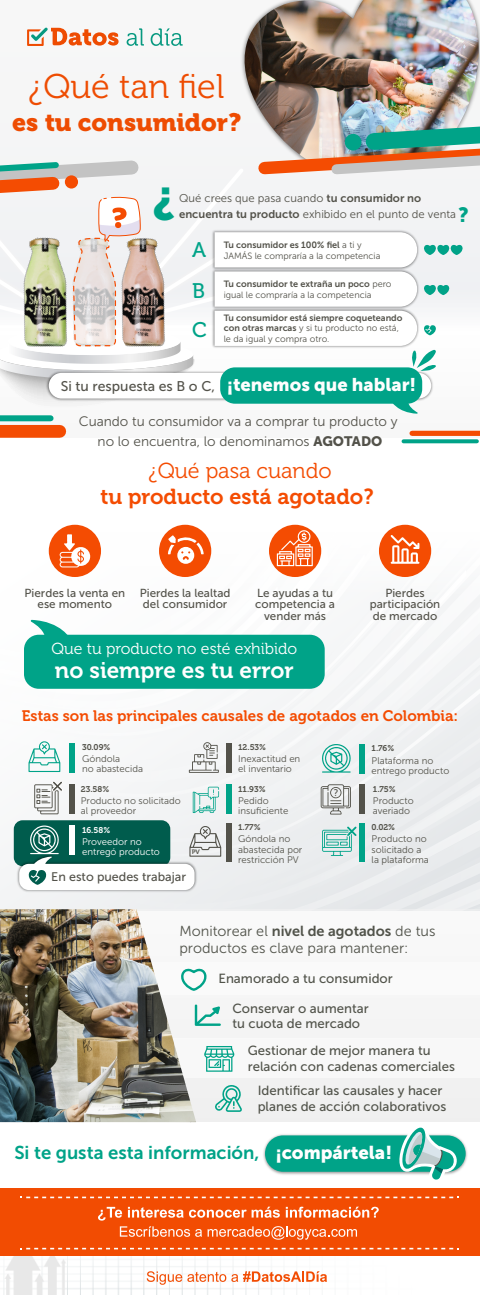
<style>
.page{position:relative;width:480px;height:1295px;background:#fff}
.page>*{position:absolute;margin:0;border:0;box-sizing:border-box;transform-origin:0 0}
.t1{font:45.72px "Museo 900";color:#00a388}
.t2{font:34.2px "Museo 300";color:#ee4c02}
.t3{font:24.92px "Museo 900";color:#ee4c02}
.t4{font:22.52px "Museo 700";color:#fff}
.t5{font:21.64px "Museo 700";color:#f44c02}
.t6{font:21.64px "Museo 300";color:#f44c02}
.t7{font:21.04px "Museo 500";color:#00a388}
.t8{font:18.52px "Museo Sans 700";color:#00a388}
.t9{font:15.92px "Museo 300";color:#fff}
.t10{font:15.16px "Museo 700";color:#f44c02}
.t11{font:14.48px/17.4px "Museo Sans 300";color:#51534a}
.t12{font:14.04px "Museo Sans 500";color:#53524a}
.t13{font:13.68px/19.6px "Museo Sans 300";color:#53524a;text-align:center}
.t14{font:13.2px/15.8px "Museo Sans 500";color:#51534a}
.t15{font:12.48px "Museo Sans 500";color:#53524a}
.t16{font:11.64px/11.7px "Museo Sans 500";color:#53524a;text-align:center}
.t17{font:11.32px "Museo Sans 300";color:#53524a}
.t18{font:9.6px/10.4px "Museo Sans 300";color:#53524a}
.t19{font:9.6px/10.4px "Museo Sans 300";color:#fff}
.t20{font:9.6px "Museo Sans 500";color:#53524a}
.t21{font:9.08px/10.8px "Museo Sans 300";color:#53524a}
.t22{font:9.08px "Museo Sans 700";color:#53524a}
.t23{font:8.36px "Museo 700";color:#53524a}
.t24{font:8.36px "Museo 700";color:#fff}
.t25{font:6.4px "Museo 700";color:#53524a}
.s1{font-family:"Museo Sans 700"}
.s2{font-family:"Museo 900";font-size:20.56px;color:#00a388}
.s3{font-family:"Museo Sans 300"}
.s4{font-family:"Museo Sans 900";font-size:18.32px;color:#fefefe}
.s5{font-family:"Museo Sans 900"}
.s6{font-family:"Museo Sans 900";color:#fff}
</style>
<div class="page">
<div style="left:0;top:532px;width:480px;height:378px;background:#f5f6f7"></div>
<div style="left:221px;top:856px;width:79px;height:53px;background:#ebedef"></div>
<div style="left:251px;top:856px;width:49px;height:37px;background:#ebedee"></div>
<div style="left:0;top:531px;width:480px;height:68px;background:#fdfdfd"></div>
<div style="left:24px;top:635px;width:301px;height:54px;background:#00a388;border-radius:15px"></div>
<svg style="left:30px;top:620px;width:40px;height:18px"></svg>
<div style="left:0;top:0;width:480px;height:437px;background:#f7f7f7"></div>
<div style="left:412px;top:431px;width:68px;height:5px;background:#f44c02"></div>
<svg style="left:404px;top:439px;width:73px;height:4px"></svg>
<div style="left:0;top:425px;width:60px;height:13px;background:#f44c02"></div>
<div style="left:0;top:415px;width:51px;height:6px;background:#00a388"></div>
<div style="left:159px;top:525px;width:52px;height:52px;background:#f44c02;border-radius:50%"></div>
<svg style="left:49px;top:525px;width:52px;height:52px"></svg>
<svg style="left:168px;top:535px;width:36px;height:29px"></svg>
<div style="left:269px;top:525px;width:52px;height:52px;background:#f44c02;border-radius:50%"></div>
<svg style="left:277px;top:530px;width:36px;height:36px"></svg>
<div style="left:379px;top:525px;width:52px;height:52px;background:#f44c02;border-radius:50%"></div>
<svg style="left:391px;top:535px;width:28px;height:29px"></svg>
<div style="left:69px;top:743px;width:5px;height:29px;background:#00a388"></div>
<div style="left:226px;top:823px;width:6px;height:39px;background:#53524a"></div>
<svg style="left:28px;top:741px;width:32px;height:31px"></svg>
<div style="left:0;top:909px;width:480px;height:212px;background:#f7f7f7"></div>
<div style="left:0;top:962px;width:480px;height:33px;background:#fff"></div>
<img style="left:0;top:909px;width:196px;height:213px">
<svg style="left:127px;top:28px;width:17px;height:18px"></svg>
<svg style="left:27px;top:28px;width:92px;height:18px"></svg>
<svg style="left:151px;top:28px;width:32px;height:18px"></svg>
<img style="left:3px;top:1256px;width:307px;height:39px">
<div style="left:0;top:1188px;width:480px;height:68px;background:#f24c02"></div>
<svg style="left:147px;top:1271px;width:180px;height:14px"></svg>
<svg style="left:20px;top:1196px;width:439px;height:2px"></svg>
<svg style="left:20px;top:1248px;width:439px;height:1px"></svg>
<svg style="left:98px;top:1207px;width:24px;height:13px"></svg>
<svg style="left:128px;top:1206px;width:152px;height:12px"></svg>
<svg style="left:286px;top:1206px;width:93px;height:12px"></svg>
<svg style="left:120px;top:1226px;width:82px;height:11px"></svg>
<svg style="left:208px;top:1226px;width:149px;height:13px"></svg>
<img style="left:244px;top:0;width:235px;height:122px">
<svg style="left:178px;top:967px;width:29px;height:25px"></svg>
<svg style="left:195px;top:1004px;width:26px;height:22px"></svg>
<svg style="left:204px;top:1046px;width:31px;height:26px"></svg>
<img style="left:263px;top:1134px;width:204px;height:41px">
<div style="left:265px;top:1135px;width:201px;height:37px;background:#00a388;border-radius:18px"></div>
<svg style="left:398px;top:1127px;width:59px;height:53px"></svg>
<svg style="left:0;top:122px;width:480px;height:292px"></svg>
<div style="left:14px;top:820px;width:156px;height:46px;background:#005c4d;border-radius:9px"></div>
<img style="left:15px;top:862px;width:177px;height:31px">
<svg style="left:19px;top:825px;width:202px;height:65px"></svg>
<svg style="left:215px;top:1085px;width:27px;height:27px"></svg>
<div style="left:69px;top:785px;width:5px;height:29px;background:#53524a"></div>
<svg style="left:34px;top:781px;width:29px;height:33px"></svg>
<div style="left:226px;top:743px;width:6px;height:29px;background:#53524a"></div>
<svg style="left:189px;top:742px;width:30px;height:31px"></svg>
<div style="left:226px;top:785px;width:6px;height:29px;background:#00a388"></div>
<svg style="left:193px;top:787px;width:26px;height:26px"></svg>
<svg style="left:300px;top:744px;width:180px;height:166px"></svg>
<h2 class="t2" style="left:29px;top:68px;width:197px">¿Qué tan fiel</h2>
<h3 class="t3" style="left:12px;top:108px;width:230px">es tu consumidor?</h3>
<h1 class="t1" style="left:152px;top:169px;width:25px">¿</h1>
<p class="t17" style="left:179px;top:192px;width:244px">Qué crees que pasa cuando <span class="s1">tu consumidor no</span></p>
<p class="t17" style="left:179px;top:208px;width:291px"><span class="s1">encuentra tu producto</span> exhibido en el punto de venta <span class="s2">?</span></p>
<h3 class="t7" style="left:192px;top:239px;width:16px">A</h3>
<p class="t22" style="left:224px;top:240px;width:139px">Tu consumidor es 100% fiel <span class="s3">a ti y</span></p>
<p class="t21" style="left:224px;top:250px;width:158px">JAMÁS le compraría a la competencia</p>
<p class="t22" style="left:224px;top:279px;width:169px">Tu consumidor te extraña un poco <span class="s3">pero</span></p>
<h3 class="t7" style="left:192px;top:279px;width:14px">B</h3>
<p class="t21" style="left:224px;top:289px;width:149px">igual le compraría a la competencia</p>
<h3 class="t7" style="left:192px;top:318px;width:16px">C</h3>
<p class="t22" style="left:224px;top:312px;width:180px">Tu consumidor está siempre coqueteando</p>
<p class="t21" style="left:224px;top:323px;width:177px"><span class="s1">con otras marcas</span> y si tu producto no está, le da igual y compra otro.</p>
<h3 class="t12" style="left:61px;top:378px;width:357px">Si tu respuesta es B o C, <span class="s4">¡tenemos que hablar!</span></h3>
<h3 class="t13" style="left:79px;top:412px;width:320px">Cuando tu consumidor va a comprar tu producto y no lo encuentra, lo denominamos <span class="s5">AGOTADO</span></h3>
<h3 class="t6" style="left:148px;top:459px;width:185px">¿Qué pasa cuando</h3>
<h3 class="t5" style="left:101px;top:485px;width:275px">tu producto está agotado?</h3>
<p class="t16" style="left:25px;top:587px;width:102px">Pierdes la venta en ese momento</p>
<p class="t16" style="left:140px;top:587px;width:92px;text-align:left">Pierdes la lealtad del consumidor</p>
<p class="t16" style="left:255px;top:587px;width:81px">Le ayudas a tu competencia a vender más</p>
<p class="t16" style="left:370px;top:587px;width:72px">Pierdes participación de mercado</p>
<h3 class="t9" style="left:51px;top:640px;width:247px">Que tu producto no esté exhibido</h3>
<h3 class="t4" style="left:55px;top:658px;width:240px">no siempre es tu error</h3>
<h3 class="t10" style="left:22px;top:707px;width:438px">Estas son las principales causales de agotados en Colombia:</h3>
<p class="t23" style="left:82px;top:742px;width:30px">30.09%</p>
<p class="t23" style="left:238px;top:742px;width:29px">12.53%</p>
<p class="t23" style="left:372px;top:744px;width:24px">1.76%</p>
<p class="t18" style="left:372px;top:755px;width:79px">Plataforma no entrego producto</p>
<p class="t18" style="left:82px;top:754px;width:62px">Góndola<br>no abastecida</p>
<p class="t18" style="left:238px;top:754px;width:64px">Inexactitud en el inventario</p>
<p class="t23" style="left:81px;top:784px;width:30px">23.58%</p>
<p class="t18" style="left:81px;top:795px;width:101px">Producto no solicitado al proveedor</p>
<p class="t23" style="left:238px;top:784px;width:29px">11.93%</p>
<p class="t18" style="left:238px;top:795px;width:52px">Pedido insuficiente</p>
<p class="t20" style="left:334px;top:787px;width:6px">?</p>
<p class="t23" style="left:373px;top:784px;width:24px">1.75%</p>
<p class="t18" style="left:373px;top:795px;width:42px">Producto averiado</p>
<p class="t24" style="left:82px;top:825px;width:30px">16.58%</p>
<p class="t19" style="left:82px;top:836px;width:79px">Proveedor no entregó producto</p>
<p class="t15" style="left:51px;top:870px;width:136px">En esto puedes trabajar</p>
<p class="t25" style="left:192px;top:848px;width:10px">PV</p>
<p class="t23" style="left:238px;top:822px;width:24px">1.77%</p>
<p class="t18" style="left:238px;top:834px;width:66px">Góndola no abastecida por restricción PV</p>
<p class="t23" style="left:372px;top:822px;width:25px">0.02%</p>
<p class="t18" style="left:372px;top:834px;width:59px">Producto no solicitado a la plataforma</p>
<h3 class="t11" style="left:179px;top:922px;width:258px">Monitorear el <span class="s1">nivel de agotados</span> de tus productos es clave para mantener:</h3>
<h3 class="t14" style="left:218px;top:971px;width:176px">Enamorado a tu consumidor</h3>
<h3 class="t14" style="left:232px;top:1000px;width:138px">Conservar o aumentar tu cuota de mercado</h3>
<h3 class="t14" style="left:248px;top:1042px;width:209px">Gestionar de mejor manera tu relación con cadenas comerciales</h3>
<h3 class="t14" style="left:258px;top:1082px;width:190px">Identificar las causales y hacer planes de acción colaborativos</h3>
<h3 class="t8" style="left:14px;top:1142px;width:379px">Si te gusta esta información, <span class="s6">¡compártela!</span></h3>
</div>
